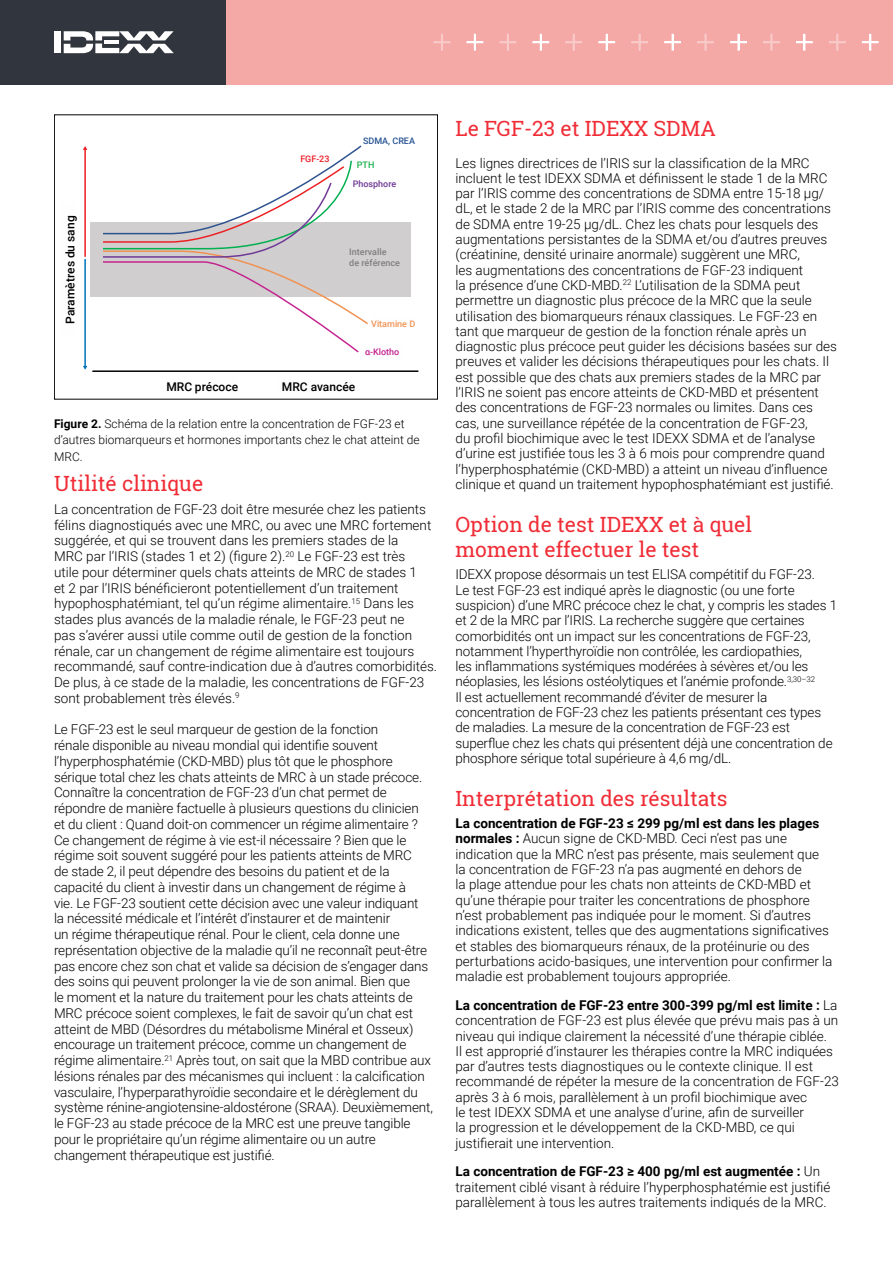
<style>
.page{position:relative;width:893px;height:1263px;background:#fff}
.page>*{position:absolute;margin:0;border:0;box-sizing:border-box;transform-origin:0 0}
.t1{font:21px/25.2px "Roboto Slab";color:#f02d37}
.t2{font:300 13.5px/15.3px "Roboto";color:#000}
.t3{font:300 12px/16.5px "Roboto";color:#000}
.t4{font:500 12px "Roboto";color:#000}
.t5{font:500 11.4px "Roboto";color:#000}
.t6{font:500 9px/10.8px "Roboto";color:#808080}
.t7{font:500 9px "Roboto";color:#6f3a94}
.t8{font:500 9px "Roboto";color:#f19353}
.t9{font:500 9px "Roboto";color:#285493}
.t10{font:500 9px "Roboto";color:#c4228f}
.t11{font:500 9px "Roboto";color:#ee1c25}
.t12{font:500 9px "Roboto";color:#1cb24e}
.t13{font:500 8.55px/10.2px "Roboto";color:#7f7f80}
.t14{font:500 8.55px "Roboto";color:#6f3996}
.t15{font:500 8.55px "Roboto";color:#2f5698}
.t16{font:500 8.55px "Roboto";color:#c52590}
.t17{font:500 8.55px "Roboto";color:#f09252}
.t18{font:500 8.55px "Roboto";color:#ee2b2a}
.t19{font:500 8.55px "Roboto";color:#41b871}
.s1{font-weight:700}
</style>
<div class="page">
<div style="left:192px;top:0;width:701px;height:84px;background:#f4a9a7"></div>
<svg style="left:862px;top:34px;width:17px;height:17px"></svg>
<svg style="left:829px;top:34px;width:17px;height:17px"></svg>
<svg style="left:796px;top:34px;width:17px;height:17px"></svg>
<svg style="left:763px;top:34px;width:17px;height:17px"></svg>
<svg style="left:730px;top:34px;width:17px;height:17px"></svg>
<svg style="left:697px;top:34px;width:17px;height:17px"></svg>
<svg style="left:664px;top:34px;width:17px;height:17px"></svg>
<svg style="left:631px;top:34px;width:17px;height:17px"></svg>
<svg style="left:598px;top:34px;width:17px;height:17px"></svg>
<svg style="left:565px;top:34px;width:17px;height:17px"></svg>
<svg style="left:532px;top:34px;width:17px;height:17px"></svg>
<svg style="left:499px;top:34px;width:17px;height:17px"></svg>
<svg style="left:466px;top:34px;width:17px;height:17px"></svg>
<svg style="left:434px;top:34px;width:16px;height:17px"></svg>
<div style="left:0;top:0;width:226px;height:84px;background:#31353d"></div>
<div style="left:54px;top:31px;width:7px;height:22px;background:#fff"></div>
<svg style="left:64px;top:31px;width:110px;height:22px"></svg>
<div style="left:54px;top:114px;width:384px;height:285px;border:1px solid #000"></div>
<hr style="left:84px;top:149px;width:2px;height:108px;background:#ed1d24">
<hr style="left:84px;top:259px;width:2px;height:108px;background:#0072bc">
<hr style="left:92px;top:370px;width:326px;height:2px;background:#000">
<div style="left:91px;top:222px;width:320px;height:74px;background:#d0cece"></div>
<svg style="left:102px;top:145px;width:267px;height:208px"></svg>
<div style="left:297px;top:151px;width:36px;height:12px;background:#fff"></div>
<div style="left:354px;top:157px;width:23px;height:12px;background:#fff"></div>
<div style="left:350px;top:176px;width:49px;height:13px;background:#fefeff"></div>
<div style="left:362px;top:344px;width:41px;height:13px;background:#fefeff"></div>
<div style="left:349px;top:243px;width:53px;height:26px;background:#d0cecf"></div>
<div style="left:362px;top:133px;width:54px;height:13px;background:#fff"></div>
<p class="t5" style="left:60px;top:303px;width:92px;rotate:-90deg">Blood parameters</p>
<p class="t4" style="left:62px;top:324px;width:109px;rotate:-90deg">Paramètres du sang</p>
<p class="t18" style="left:305px;top:152px;width:29px">FGF-23</p>
<p class="t11" style="left:300px;top:152px;width:31px">FGF-23</p>
<p class="t15" style="left:363px;top:134px;width:51px">SDMA, CREA</p>
<p class="t9" style="left:363px;top:135px;width:53px">SDMA, CREA</p>
<p class="t19" style="left:356px;top:158px;width:18px">PTH</p>
<p class="t12" style="left:357px;top:158px;width:19px">PTH</p>
<p class="t7" style="left:353px;top:178px;width:45px">Phosphore</p>
<p class="t14" style="left:351px;top:175px;width:48px">Phosphorus</p>
<p class="t13" style="left:356px;top:245px;width:40px">Reference interval</p>
<p class="t6" style="left:349px;top:246px;width:52px">Intervalle<br>de référence</p>
<p class="t8" style="left:371px;top:317px;width:46px">Vitamine D</p>
<p class="t10" style="left:365px;top:346px;width:36px">α-Klotho</p>
<p class="t17" style="left:372px;top:318px;width:39px">Vitamin D</p>
<p class="t16" style="left:363px;top:345px;width:34px">α-Klotho</p>
<p class="t5" style="left:170px;top:376px;width:51px">Early CKD</p>
<p class="t5" style="left:298px;top:376px;width:49px">Late CKD</p>
<p class="t4" style="left:166px;top:378px;width:73px">MRC précoce</p>
<p class="t4" style="left:282px;top:378px;width:75px">MRC avancée</p>
<p class="t3" style="left:54px;top:415px;width:367px"><span class="s1">Figure 2.</span> Schéma de la relation entre la concentration de FGF-23 et d’autres biomarqueurs et hormones importants chez le chat atteint de<br>MRC.</p>
<h1 class="t1" style="left:54px;top:471px;width:151px">Utilité clinique</h1>
<p class="t2" style="left:54px;top:501px;width:385px;line-height:15.8px">La concentration de FGF-23 doit être mesurée chez les patients félins diagnostiqués avec une MRC, ou avec une MRC fortement suggérée, et qui se trouvent dans les premiers stades de la<br>MRC par l’IRIS (stades 1 et 2) (figure 2).<sup>20</sup> Le FGF-23 est très<br>utile pour déterminer quels chats atteints de MRC de stades 1<br>et 2 par l’IRIS bénéficieront potentiellement d’un traitement hypophosphatémiant, tel qu’un régime alimentaire.<sup>15</sup> Dans les stades plus avancés de la maladie rénale, le FGF-23 peut ne<br>pas s’avérer aussi utile comme outil de gestion de la fonction rénale, car un changement de régime alimentaire est toujours recommandé, sauf contre-indication due à d’autres comorbidités.<br>De plus, à ce stade de la maladie, les concentrations de FGF-23 sont probablement très élevés.<sup>9</sup></p>
<p class="t2" style="left:54px;top:721px;width:380px;line-height:15.8px">Le FGF-23 est le seul marqueur de gestion de la fonction<br>rénale disponible au niveau mondial qui identifie souvent l’hyperphosphatémie (CKD-MBD) plus tôt que le phosphore sérique total chez les chats atteints de MRC à un stade précoce.<br>Connaître la concentration de FGF-23 d’un chat permet de répondre de manière factuelle à plusieurs questions du clinicien et du client : Quand doit-on commencer un régime alimentaire ?<br>Ce changement de régime à vie est-il nécessaire ? Bien que le régime soit souvent suggéré pour les patients atteints de MRC<br>de stade 2, il peut dépendre des besoins du patient et de la capacité du client à investir dans un changement de régime à<br>vie. Le FGF-23 soutient cette décision avec une valeur indiquant<br>la nécessité médicale et l’intérêt d’instaurer et de maintenir<br>un régime thérapeutique rénal. Pour le client, cela donne une représentation objective de la maladie qu’il ne reconnaît peut-être pas encore chez son chat et valide sa décision de s’engager dans des soins qui peuvent prolonger la vie de son animal. Bien que<br>le moment et la nature du traitement pour les chats atteints de MRC précoce soient complexes, le fait de savoir qu’un chat est atteint de MBD (Désordres du métabolisme Minéral et Osseux) encourage un traitement précoce, comme un changement de régime alimentaire.<sup>21</sup> Après tout, on sait que la MBD contribue aux lésions rénales par des mécanismes qui incluent : la calcification vasculaire, l’hyperparathyroïdie secondaire et le dérèglement du système rénine-angiotensine-aldostérone (SRAA). Deuxièmement, le FGF-23 au stade précoce de la MRC est une preuve tangible pour le propriétaire qu’un régime alimentaire ou un autre changement thérapeutique est justifié.</p>
<h1 class="t1" style="left:455px;top:116px;width:262px">Le FGF-23 et IDEXX SDMA</h1>
<p class="t2" style="left:455px;top:155px;width:383px">Les lignes directrices de l’IRIS sur la classification de la MRC incluent le test IDEXX SDMA et définissent le stade 1 de la MRC par l’IRIS comme des concentrations de SDMA entre 15-18 µg/ dL, et le stade 2 de la MRC par l’IRIS comme des concentrations de SDMA entre 19-25 µg/dL. Chez les chats pour lesquels des augmentations persistantes de la SDMA et/ou d’autres preuves (créatinine, densité urinaire anormale) suggèrent une MRC,<br>les augmentations des concentrations de FGF-23 indiquent<br>la présence d’une CKD-MBD.<sup>22</sup> L’utilisation de la SDMA peut permettre un diagnostic plus précoce de la MRC que la seule utilisation des biomarqueurs rénaux classiques. Le FGF-23 en tant que marqueur de gestion de la fonction rénale après un diagnostic plus précoce peut guider les décisions basées sur des preuves et valider les décisions thérapeutiques pour les chats. Il est possible que des chats aux premiers stades de la MRC par l’IRIS ne soient pas encore atteints de CKD-MBD et présentent des concentrations de FGF-23 normales ou limites. Dans ces cas, une surveillance répétée de la concentration de FGF-23,<br>du profil biochimique avec le test IDEXX SDMA et de l’analyse d’urine est justifiée tous les 3 à 6 mois pour comprendre quand l’hyperphosphatémie (CKD-MBD) a atteint un niveau d’influence clinique et quand un traitement hypophosphatémiant est justifié.</p>
<h1 class="t1" style="left:455px;top:512px;width:298px">Option de test IDEXX et à quel moment effectuer le test</h1>
<p class="t2" style="left:455px;top:566px;width:383px">IDEXX propose désormais un test ELISA compétitif du FGF-23.<br>Le test FGF-23 est indiqué après le diagnostic (ou une forte suspicion) d’une MRC précoce chez le chat, y compris les stades 1 et 2 de la MRC par l’IRIS. La recherche suggère que certaines comorbidités ont un impact sur les concentrations de FGF-23, notamment l’hyperthyroïdie non contrôlée, les cardiopathies,<br>les inflammations systémiques modérées à sévères et/ou les néoplasies, les lésions ostéolytiques et l’anémie profonde.<sup>3,30–32<br></sup>Il est actuellement recommandé d’éviter de mesurer la concentration de FGF-23 chez les patients présentant ces types de maladies. La mesure de la concentration de FGF‑23 est superflue chez les chats qui présentent déjà une concentration de phosphore sérique total supérieure à 4,6 mg/dL.</p>
<h1 class="t1" style="left:455px;top:786px;width:274px">Interprétation des résultats</h1>
<p class="t2" style="left:455px;top:815px;width:379px"><span class="s1">La concentration de FGF-23 ≤ 299 pg/ml est dans les plages normales :</span> Aucun signe de CKD-MBD. Ceci n’est pas une indication que la MRC n’est pas présente, mais seulement que la concentration de FGF-23 n’a pas augmenté en dehors de<br>la plage attendue pour les chats non atteints de CKD-MBD et qu’une thérapie pour traiter les concentrations de phosphore n’est probablement pas indiquée pour le moment. Si d’autres indications existent, telles que des augmentations significatives et stables des biomarqueurs rénaux, de la protéinurie ou des perturbations acido-basiques, une intervention pour confirmer la maladie est probablement toujours appropriée.</p>
<p class="t2" style="left:455px;top:997px;width:385px"><span class="s1">La concentration de FGF-23 entre 300-399 pg/ml est limite :</span> La concentration de FGF-23 est plus élevée que prévu mais pas à un niveau qui indique clairement la nécessité d’une thérapie ciblée.<br>Il est approprié d’instaurer les thérapies contre la MRC indiquées par d’autres tests diagnostiques ou le contexte clinique. Il est recommandé de répéter la mesure de la concentration de FGF-23 après 3 à 6 mois, parallèlement à un profil biochimique avec<br>le test IDEXX SDMA et une analyse d’urine, afin de surveiller<br>la progression et le développement de la CKD-MBD, ce qui justifierait une intervention.</p>
<p class="t2" style="left:455px;top:1163px;width:376px"><span class="s1">La concentration de FGF-23 ≥ 400 pg/ml est augmentée :</span> Un traitement ciblé visant à réduire l’hyperphosphatémie est justifié parallèlement à tous les autres traitements indiqués de la MRC.</p>
</div>
